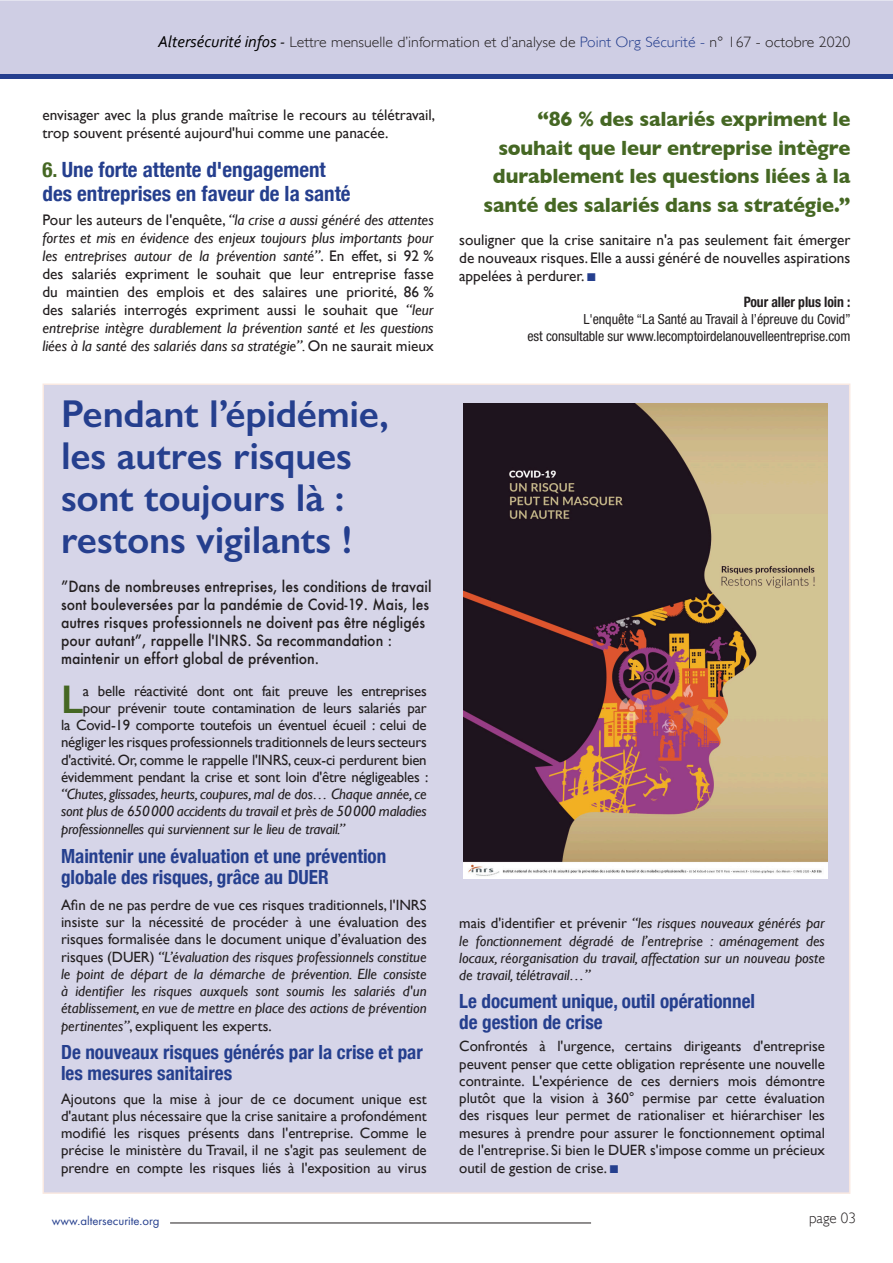
<style>
.page{position:relative;width:893px;height:1263px;background:#fff}
.page>*{position:absolute;margin:0;border:0;box-sizing:border-box;transform-origin:0 0}
.t1{font:600 40.2px "Gill Sans";color:#456723}
.t2{font:600 39px/42px "Gill Sans";letter-spacing:-.005em;color:#253f8e}
.t3{font:700 21px/28.5px "Gill Sans";letter-spacing:-.01em;color:#456723;text-align:right;scale:.96 1}
.t4{font:700 condensed 21px/24px "Helvetica Neue";color:#253f8e}
.t5{font:700 condensed 19.5px/21px "Helvetica Neue";color:#253f8e}
.t6{font:italic 15.3px/18px "Gill Sans";color:#231f20;text-align:justify}
.t7{font:15.3px/18px "Gill Sans";color:#231f20}
.t8{font:500 15px/18px "Futura";color:#231f20;scale:.93 1}
.t9{font:300 15px "Gill Sans";color:#231f20;scale:1.05 1}
.t10{font:300 15px "Gill Sans";color:#231f20}
.t11{font:14.85px/17.4px "Gill Sans";letter-spacing:-.015em;color:#231f20;text-align:justify}
.t12{font:italic 14.85px/17.2px "Gill Sans";letter-spacing:-.015em;color:#231f20;text-align:justify}
.t13{font:700 condensed 14.4px "Helvetica Neue LT Std";letter-spacing:-.005em;color:#231f20;scale:.95 1}
.t14{font:condensed 13.95px/16.8px "Helvetica Neue LT Std";letter-spacing:-.005em;color:#231f20;text-align:right}
.t15{font:12.75px "Futura PT";color:#253f8e}
.s1{font-family:"Corbel";font-weight:400;font-style:italic;font-size:16.5px;color:#000}
.s2{color:#253f8e}
.s3{color:#456723}
.s4{font-style:normal}
</style>
<div class="page">
<div style="left:0;top:0;width:893px;height:79px;background:#cfcee4"></div>
<hr style="left:0;top:75px;width:892px;height:4px;background:#253f8e">
<hr style="left:170px;top:1222px;width:421px;height:1px;background:#231f20">
<div style="left:43px;top:383px;width:807px;height:811px;background:#d6d5e8;border:2px solid #f9e5dc"></div>
<img style="left:463px;top:403px;width:364px;height:476px">
<p class="t9" style="left:158px;top:33px;width:661px"><span class="s1">Altersécurité infos -</span> Lettre mensuelle d’information et d’analyse de <span class="s2">Point Org Sécurité -</span> n° 167 - octobre 2020</p>
<p class="t7" style="left:43px;top:106px;width:394px">envisager avec la plus grande maîtrise le recours au télétravail, trop souvent présenté aujourd'hui comme une panacée.</p>
<p class="t4" style="left:43px;top:157px;width:310px"><span class="s3">6.</span> Une forte attente d'engagement des entreprises en faveur de la santé</p>
<p class="t6" style="left:43px;top:211px;width:393px"><span class="s4">Pour les auteurs de l'enquête,</span> “la crise a aussi généré des attentes fortes et mis en évidence des enjeux toujours plus importants pour les entreprises autour de la prévention santé”<span class="s4">. En effet, si 92 % des salariés expriment le souhait que leur entreprise fasse du maintien des emplois et des salaires une priorité, 86 % des salariés interrogés expriment aussi le souhait que</span> “leur entreprise intègre durablement la prévention santé et les questions liées à la santé des salariés dans sa stratégie”. <span class="s4">On ne saurait mieux</span></p>
<p class="t2" style="left:61px;top:393px;width:329px">Pendant l’épidémie, les autres risques sont toujours là : restons vigilants !</p>
<p class="t8" style="left:61px;top:577px;width:400px">”Dans de nombreuses entreprises, les conditions de travail sont bouleversées par la pandémie de Covid-19. Mais, les autres risques professionnels ne doivent pas être négligés pour autant”, rappelle l'INRS. Sa recommandation : maintenir un effort global de prévention.</p>
<p class="t1" style="left:61px;top:675px;width:24px">L</p>
<p class="t11" style="left:83px;top:682px;width:345px">a belle réactivité dont ont fait preuve les entreprises</p>
<p class="t11" style="left:83px;top:699px;width:345px">pour prévenir toute contamination de leurs salariés par</p>
<p class="t11" style="left:61px;top:716px;width:367px">la Covid-19 comporte toutefois un éventuel écueil : celui de</p>
<p class="t11" style="left:61px;top:733px;width:367px">négliger les risques professionnels traditionnels de leurs secteurs</p>
<p class="t11" style="left:61px;top:751px;width:367px">d'activité. Or, comme le rappelle l'INRS, ceux-ci perdurent bien</p>
<p class="t11" style="left:61px;top:768px;width:369px">évidemment pendant la crise et sont loin d'être négligeables :</p>
<p class="t12" style="left:61px;top:785px;width:367px">“Chutes, glissades, heurts, coupures, mal de dos… Chaque année, ce</p>
<p class="t12" style="left:61px;top:803px;width:367px">sont plus de 650000 accidents du travail et près de 50000 maladies</p>
<p class="t12" style="left:61px;top:820px;width:286px">professionnelles qui surviennent sur le lieu de travail.”</p>
<p class="t5" style="left:61px;top:845px;width:327px">Maintenir une évaluation et une prévention globale des risques, grâce au DUER</p>
<p class="t12" style="left:61px;top:896px;width:367px"><span class="s4">Afin de ne pas perdre de vue ces risques traditionnels, l'INRS insiste sur la nécessité de procéder à une évaluation des risques formalisée dans le document unique d’évaluation des risques (DUER)</span> “L’évaluation des risques professionnels constitue le point de départ de la démarche de prévention. Elle consiste à identifier les risques auxquels sont soumis les salariés d'un établissement, en vue de mettre en place des actions de prévention pertinentes”<span class="s4">, expliquent les experts.</span></p>
<p class="t5" style="left:61px;top:1041px;width:363px">De nouveaux risques générés par la crise et par les mesures sanitaires</p>
<p class="t11" style="left:61px;top:1090px;width:367px">Ajoutons que la mise à jour de ce document unique est d'autant plus nécessaire que la crise sanitaire a profondément modifié les risques présents dans l'entreprise. Comme le précise le ministère du Travail, il ne s'agit pas seulement de prendre en compte les risques liés à l'exposition au virus</p>
<p class="t3" style="left:483px;top:105px;width:384px">“86 % des salariés expriment le souhait que leur entreprise intègre durablement les questions liées à la santé des salariés dans sa stratégie.”</p>
<p class="t7" style="left:459px;top:231px;width:393px;text-align:justify">souligner que la crise sanitaire n'a pas seulement fait émerger de nouveaux risques. Elle a aussi généré de nouvelles aspirations appelées à perdurer. <span class="s2">■</span></p>
<p class="t13" style="left:744px;top:293px;width:114px">Pour aller plus loin :</p>
<p class="t14" style="left:527px;top:310px;width:325px">L'enquête “La Santé au Travail à l’épreuve du Covid”<br>est consultable sur www.lecomptoirdelanouvelleentreprise.com</p>
<p class="t12" style="left:459px;top:915px;width:367px"><span class="s4">mais d'identifier et prévenir</span> “les risques nouveaux générés par le fonctionnement dégradé de l’entreprise : aménagement des locaux, réorganisation du travail, affectation sur un nouveau poste de travail, télétravail…”</p>
<p class="t5" style="left:459px;top:990px;width:297px">Le document unique, outil opérationnel de gestion de crise</p>
<p class="t11" style="left:459px;top:1037px;width:367px">Confrontés à l'urgence, certains dirigeants d'entreprise peuvent penser que cette obligation représente une nouvelle contrainte. L'expérience de ces derniers mois démontre plutôt que la vision à 360° permise par cette évaluation des risques leur permet de rationaliser et hiérarchiser les mesures à prendre pour assurer le fonctionnement optimal de l'entreprise. Si bien le DUER s'impose comme un précieux outil de gestion de crise. <span class="s2">■</span></p>
<p class="t15" style="left:52px;top:1213px;width:109px">www.altersecurite.org</p>
<p class="t10" style="left:809px;top:1209px;width:48px">page 03</p>
</div>
